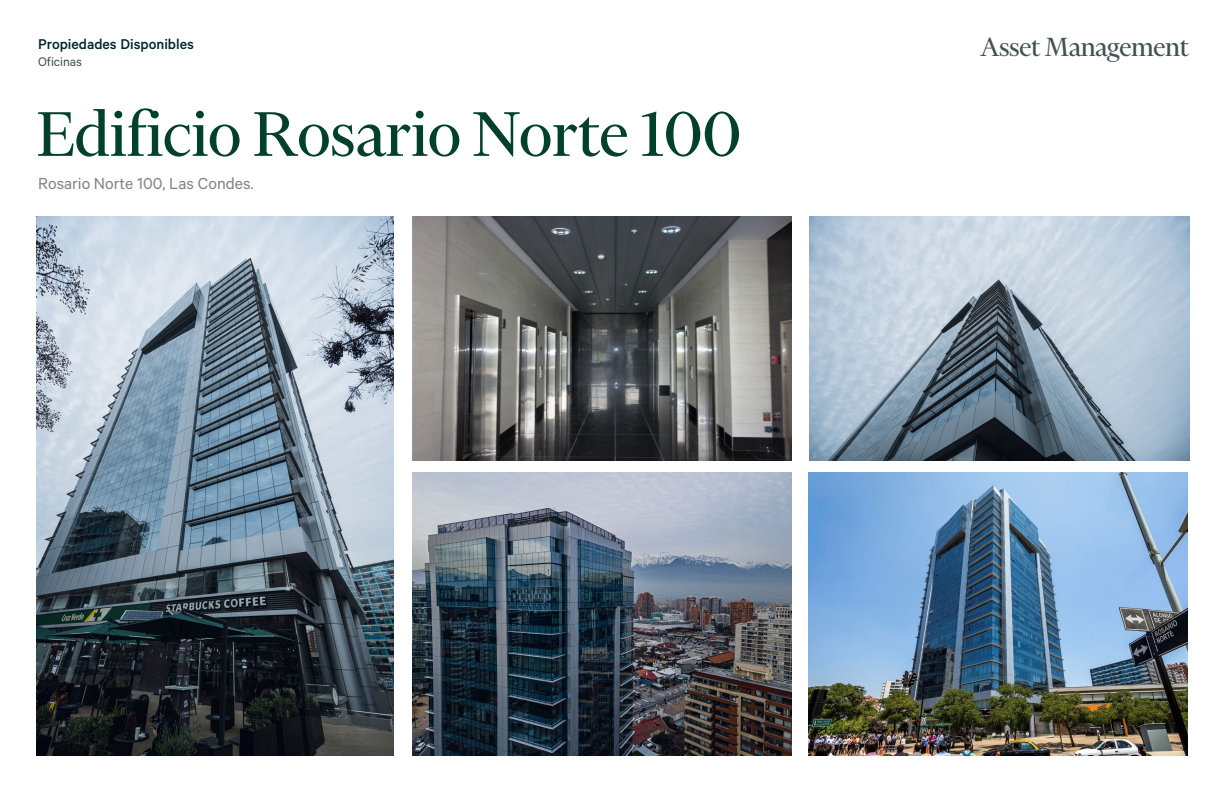
<style>
.page{position:relative;width:1224px;height:792px;background:#fff}
.page>*{position:absolute;margin:0;border:0;box-sizing:border-box;transform-origin:0 0}
.t1{font:72px "Financier Display";color:#00402d}
.t2{font:30px "Financier Display";letter-spacing:-.01em;color:#435254}
.t3{font:18px "Calibre";color:#7f8480}
.t4{font:500 16px "Calibre";color:#00262b}
.t5{font:14px "Calibre";color:#3c4e51}
</style>
<div class="page">
<img style="left:809px;top:216px;width:380px;height:244px">
<img style="left:36px;top:216px;width:358px;height:540px">
<img style="left:809px;top:473px;width:379px;height:283px">
<img style="left:412px;top:216px;width:379px;height:244px">
<img style="left:412px;top:473px;width:380px;height:283px">
<p class="t4" style="left:38px;top:34px;width:157px">Propiedades Disponibles</p>
<p class="t5" style="left:38px;top:54px;width:45px">Oficinas</p>
<p class="t1" style="left:37px;top:97px;width:706px">Edificio Rosario Norte 100</p>
<p class="t3" style="left:38px;top:173px;width:217px">Rosario Norte 100, Las Condes.</p>
<p class="t2" style="left:980px;top:31px;width:210px">Asset Management</p>
</div>
